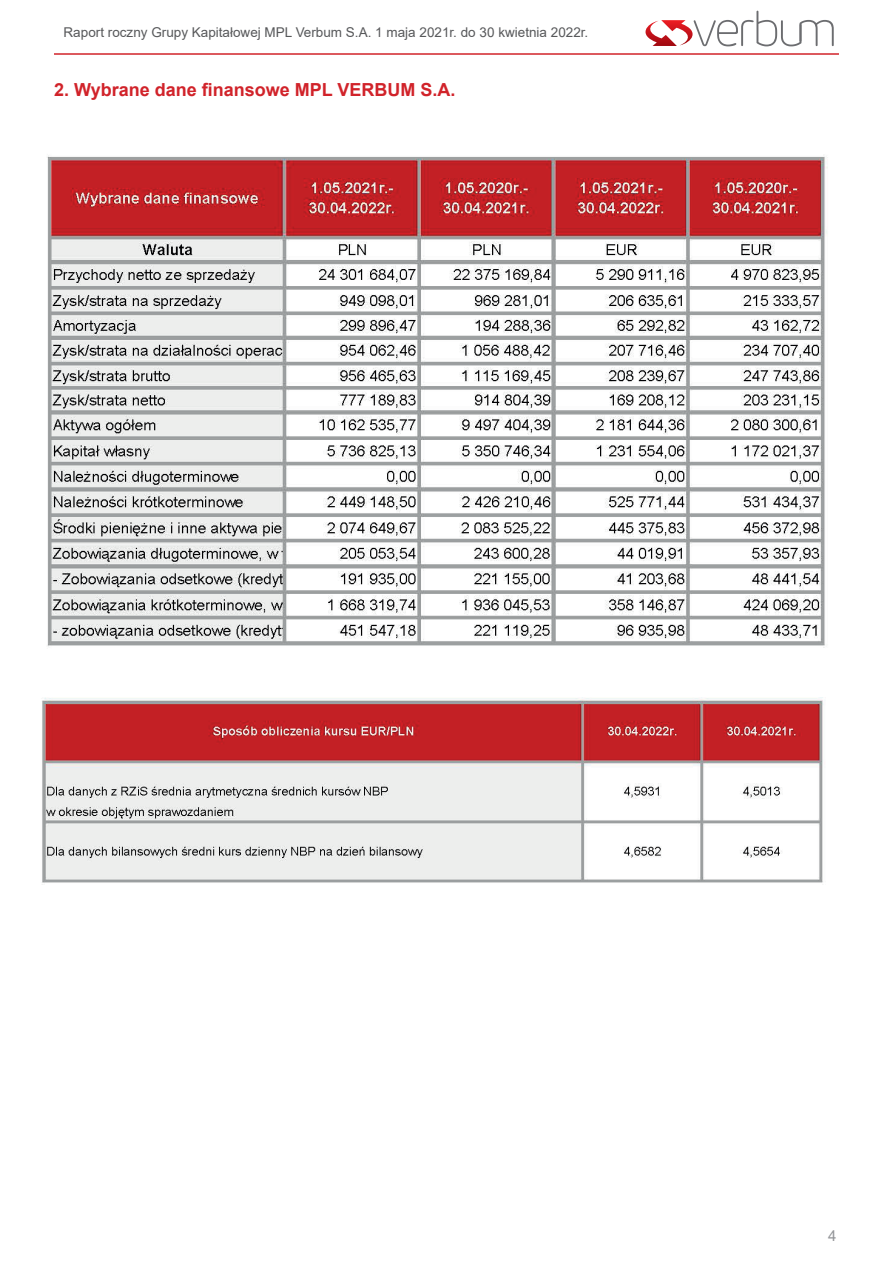
<style>
.page{position:relative;width:893px;height:1263px;background:#fff}
.page>*{position:absolute;margin:0;border:0;box-sizing:border-box;transform-origin:0 0}
.t1{font:700 18px "Arial";color:#d1232a}
.t2{font:15px "Arial";color:#939598}
.t3{font:13.5px "Arial";color:#57585a}
</style>
<div class="page">
<hr style="left:54px;top:53px;width:785px;height:2px;background:#d1232a">
<svg style="left:645px;top:11px;width:189px;height:35px"></svg>
<img style="left:47px;top:155px;width:781px;height:493px">
<img style="left:42px;top:697px;width:782px;height:188px">
<p class="t3" style="left:64px;top:23px;width:526px">Raport roczny Grupy Kapitałowej MPL Verbum S.A. 1 maja 2021r. do 30 kwietnia 2022r.</p>
<h1 class="t1" style="left:54px;top:77px;width:403px">2. Wybrane dane finansowe MPL VERBUM S.A.</h1>
<p class="t2" style="left:828px;top:1226px;width:10px">4</p>
</div>
